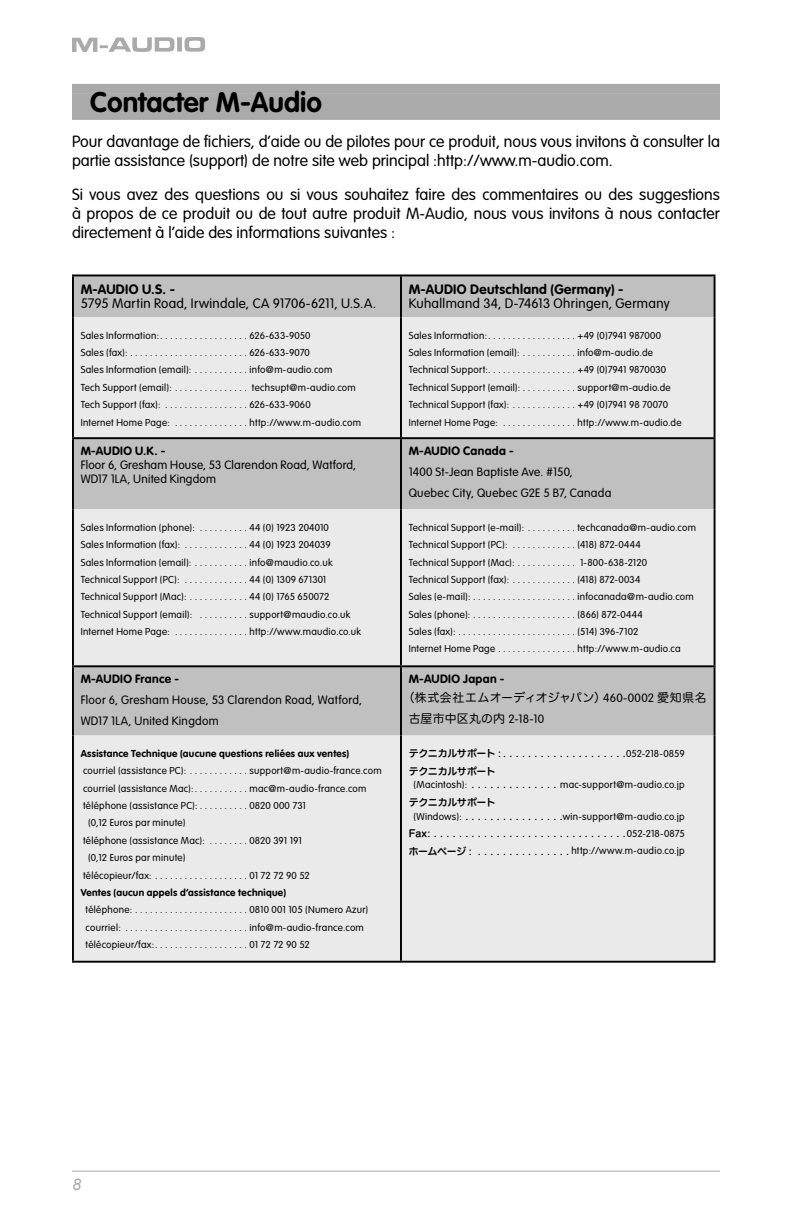
<style>
.page{position:relative;width:792px;height:1224px;background:#fff}
.page>*{position:absolute;margin:0;border:0;box-sizing:border-box;transform-origin:0 0}
.t1{font:700 28px "VAG Rounded";color:#000}
.t2{font:300 16px/19.2px "VAG Rounded";color:#000}
.t3{font:italic 16px "Arial";color:#aaa}
.t4{font:300 13.4px "VAG Rounded";letter-spacing:.025em;color:#000}
.t5{font:700 13.4px "VAG Rounded";letter-spacing:.025em;color:#000}
.t6{font:300 12px/20.8px "VAG Rounded";letter-spacing:.02em;color:#000}
.t7{font:700 12px "VAG Rounded";letter-spacing:.025em;color:#000}
.t8{font:12px/20.8px "Hira Maru Pro W4";letter-spacing:.02em;color:#000}
.t9{font:300 10px/17.4px "VAG Rounded";letter-spacing:.025em;color:#000}
.t10{font:700 10px "VAG Rounded";letter-spacing:.03em;color:#000}
.t11{font:10px "Hira Maru Pro W4";color:#000}
.t12{font:10px "Hira Maru Std W6";letter-spacing:-.035em;color:#000}
.s1{font-family:"VAG Rounded";font-weight:300}
.s2{font-family:"Hira Maru Std W6"}
.s3{font-family:"Hira Maru Pro W4";font-weight:400}
.s4{font-family:"Hira Maru Std W6";font-weight:400}
</style>
<div class="page">
<hr style="left:72px;top:1171px;width:648px;height:1px;background:#aaa">
<svg style="left:72px;top:37px;width:102px;height:15px"></svg>
<div style="left:177px;top:37px;width:5px;height:15px;background:#aaa"></div>
<svg style="left:185px;top:37px;width:20px;height:15px"></svg>
<div style="left:72px;top:84px;width:648px;height:10px;background:#aaa"></div>
<div style="left:72px;top:94px;width:648px;height:26px;background:#aaa"></div>
<div style="left:74px;top:276px;width:640px;height:41px;background:#c0c0c0"></div>
<svg style="left:74px;top:317px;width:640px;height:644px;background:#e0e0e0"></svg>
<hr style="left:72px;top:275px;width:329px;height:1px;background:#000">
<hr style="left:72px;top:276px;width:2px;height:41px;background:#000">
<hr style="left:401px;top:275px;width:315px;height:1px;background:#000">
<hr style="left:400px;top:276px;width:2px;height:41px;background:#000">
<hr style="left:714px;top:276px;width:2px;height:41px;background:#000">
<hr style="left:72px;top:317px;width:2px;height:120px;background:#000">
<hr style="left:400px;top:317px;width:2px;height:120px;background:#000">
<hr style="left:714px;top:317px;width:2px;height:120px;background:#000">
<hr style="left:72px;top:509px;width:2px;height:156px;background:#000">
<hr style="left:400px;top:509px;width:2px;height:156px;background:#000">
<hr style="left:714px;top:509px;width:2px;height:156px;background:#000">
<hr style="left:72px;top:736px;width:2px;height:225px;background:#000">
<hr style="left:400px;top:736px;width:2px;height:225px;background:#000">
<hr style="left:714px;top:736px;width:2px;height:225px;background:#000">
<hr style="left:72px;top:961px;width:329px;height:2px;background:#000">
<hr style="left:401px;top:961px;width:315px;height:2px;background:#000">
<hr style="left:72px;top:437px;width:329px;height:2px;background:#000">
<hr style="left:72px;top:439px;width:2px;height:70px;background:#000">
<hr style="left:401px;top:437px;width:315px;height:2px;background:#000">
<hr style="left:400px;top:439px;width:2px;height:70px;background:#000">
<hr style="left:714px;top:439px;width:2px;height:70px;background:#000">
<hr style="left:72px;top:665px;width:329px;height:2px;background:#000">
<hr style="left:72px;top:667px;width:2px;height:69px;background:#000">
<hr style="left:401px;top:665px;width:315px;height:2px;background:#000">
<hr style="left:400px;top:667px;width:2px;height:69px;background:#000">
<hr style="left:714px;top:667px;width:2px;height:69px;background:#000">
<h1 class="t1" style="left:90px;top:86px;width:234px">Contacter M-Audio</h1>
<h2 class="t2" style="left:72px;top:132px;width:649px">Pour davantage de fichiers, d’aide ou de pilotes pour ce produit, nous vous invitons à consulter la partie assistance (support) de notre site web principal :http://www.m-audio.com.</h2>
<h2 class="t2" style="left:72px;top:185px;width:649px;text-align:justify">Si vous avez des questions ou si vous souhaitez faire des commentaires ou des suggestions à propos de ce produit ou de tout autre produit M-Audio, nous vous invitons à nous contacter directement à l’aide des informations suivantes :</h2>
<h3 class="t5" style="left:81px;top:281px;width:96px">M-AUDIO U.S. -</h3>
<h3 class="t4" style="left:81px;top:295px;width:297px">5795 Martin Road, Irwindale, CA 91706-6211, U.S.A.</h3>
<h3 class="t5" style="left:409px;top:281px;width:216px">M-AUDIO Deutschland (Germany) -</h3>
<h3 class="t4" style="left:409px;top:295px;width:263px">Kuhallmand 34, D-74613 Ohringen, Germany</h3>
<p class="t9" style="left:81px;top:326px;width:282px">Sales Information: . . . . . . . . . . . . . . . . . . 626-633-9050<br>Sales (fax): . . . . . . . . . . . . . . . . . . . . . . . . 626-633-9070<br>Sales Information (email): . . . . . . . . . . . info@m-audio.com<br>Tech Support (email): . . . . . . . . . . . . . . . techsupt@m-audio.com Tech Support (fax): . . . . . . . . . . . . . . . . . 626-633-9060<br>Internet Home Page: . . . . . . . . . . . . . . . http://www.m-audio.com</p>
<p class="t9" style="left:409px;top:326px;width:274px">Sales Information: . . . . . . . . . . . . . . . . . . +49 (0)7941 987000<br>Sales Information (email): . . . . . . . . . . . info@m-audio.de Technical Support: . . . . . . . . . . . . . . . . . . +49 (0)7941 9870030<br>Technical Support (email): . . . . . . . . . . . support@m-audio.de Technical Support (fax): . . . . . . . . . . . . . +49 (0)7941 98 70070<br>Internet Home Page: . . . . . . . . . . . . . . . http://www.m-audio.de</p>
<p class="t7" style="left:81px;top:444px;width:86px">M-AUDIO U.K. -</p>
<p class="t6" style="left:81px;top:458px;width:277px;line-height:14px">Floor 6, Gresham House, 53 Clarendon Road, Watford,<br>WD17 1LA, United Kingdom</p>
<p class="t7" style="left:409px;top:444px;width:107px">M-AUDIO Canada -</p>
<p class="t6" style="left:409px;top:461px;width:204px">1400 St-Jean Baptiste Ave. #150,<br>Quebec City, Quebec G2E 5 B7, Canada</p>
<p class="t9" style="left:81px;top:519px;width:282px">Sales Information (phone): . . . . . . . . . . 44 (0) 1923 204010<br>Sales Information (fax): . . . . . . . . . . . . . 44 (0) 1923 204039<br>Sales Information (email): . . . . . . . . . . . info@maudio.co.uk Technical Support (PC): . . . . . . . . . . . . . 44 (0) 1309 671301<br>Technical Support (Mac): . . . . . . . . . . . . 44 (0) 1765 650072<br>Technical Support (email): . . . . . . . . . . support@maudio.co.uk Internet Home Page: . . . . . . . . . . . . . . . http://www.maudio.co.uk</p>
<p class="t9" style="left:409px;top:519px;width:289px">Technical Support (e-mail): . . . . . . . . . . techcanada@m-audio.com Technical Support (PC): . . . . . . . . . . . . . (418) 872-0444<br>Technical Support (Mac): . . . . . . . . . . . . 1-800-638-2120<br>Technical Support (fax): . . . . . . . . . . . . . (418) 872-0034<br>Sales (e-mail): . . . . . . . . . . . . . . . . . . . . . infocanada@m-audio.com Sales (phone): . . . . . . . . . . . . . . . . . . . . . (866) 872-0444<br>Sales (fax): . . . . . . . . . . . . . . . . . . . . . . . . (514) 396-7102<br>Internet Home Page . . . . . . . . . . . . . . . . http://www.m-audio.ca</p>
<p class="t7" style="left:81px;top:672px;width:100px">M-AUDIO France -</p>
<p class="t6" style="left:81px;top:690px;width:283px">Floor 6, Gresham House, 53 Clarendon Road, Watford,<br>WD17 1LA, United Kingdom</p>
<p class="t7" style="left:409px;top:672px;width:97px">M-AUDIO Japan -</p>
<p class="t8" style="left:409px;top:687px;width:300px;text-indent:-6px">（株式会社エムオーディオジャパン）<span class="s1">460-0002</span> 愛知県名古屋市中区丸の内 <span class="s1">2-18-10</span></p>
<p class="t10" style="left:81px;top:748px;width:270px">Assistance Technique (aucune questions reliées aux ventes)</p>
<p class="t9" style="left:83px;top:762px;width:300px">courriel (assistance PC): . . . . . . . . . . . . support@m-audio-france.com</p>
<p class="t9" style="left:83px;top:780px;width:285px">courriel (assistance Mac): . . . . . . . . . . . mac@m-audio-france.com</p>
<p class="t9" style="left:83px;top:797px;width:224px">téléphone (assistance PC): . . . . . . . . . . 0820 000 731</p>
<p class="t9" style="left:88px;top:814px;width:99px">(0,12 Euros par minute)</p>
<p class="t9" style="left:83px;top:832px;width:220px">téléphone (assistance Mac): . . . . . . . . 0820 391 191</p>
<p class="t9" style="left:88px;top:849px;width:99px">(0,12 Euros par minute)</p>
<p class="t9" style="left:83px;top:866px;width:228px">télécopieur/fax: . . . . . . . . . . . . . . . . . . . 01 72 72 90 52</p>
<p class="t10" style="left:81px;top:887px;width:207px">Ventes (aucun appels d’assistance technique)</p>
<p class="t9" style="left:86px;top:901px;width:284px">téléphone: . . . . . . . . . . . . . . . . . . . . . . . 0810 001 105 (Numero Azur) courriel: . . . . . . . . . . . . . . . . . . . . . . . . . info@m-audio-france.com télécopieur/fax: . . . . . . . . . . . . . . . . . . . 01 72 72 90 52</p>
<p class="t11" style="left:409px;top:745px;width:278px"><span class="s2">テクニカルサポート</span> : . . . . . . . . . . . . . . . . . . . .<span class="s1">052-218-0859</span></p>
<p class="t12" style="left:409px;top:763px;width:89px">テクニカルサポート</p>
<p class="t9" style="left:414px;top:776px;width:273px">(Macintosh): <span class="s3">. . . . . . . . . . . . . .</span> mac-support@m-audio.co.jp</p>
<p class="t12" style="left:409px;top:795px;width:89px">テクニカルサポート</p>
<p class="t9" style="left:414px;top:807px;width:273px">(Windows): <span class="s3">. . . . . . . . . . . . . . . .</span>win-support@m-audio.co.jp</p>
<p class="t11" style="left:409px;top:825px;width:278px"><span class="s2">Fax</span>: . . . . . . . . . . . . . . . . . . . . . . . . . . . . . . .<span class="s1">052-218-0875</span></p>
<p class="t9" style="left:409px;top:842px;width:278px"><span class="s4">ホームページ</span> <span class="s3">: . . . . . . . . . . . . . . .</span> http://www.m-audio.co.jp</p>
<h2 class="t3" style="left:72px;top:1175px;width:10px">8</h2>
</div>
